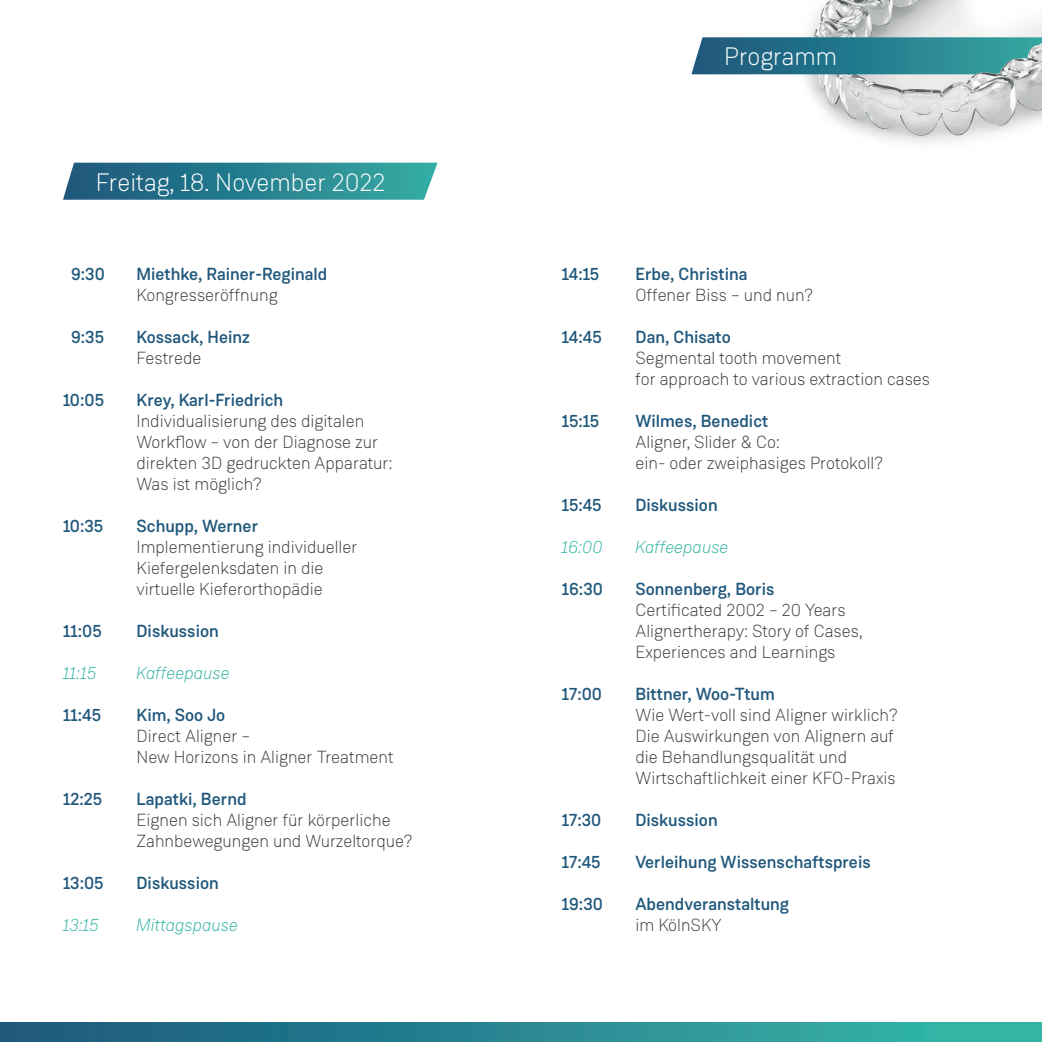
<style>
.page{position:relative;width:1042px;height:1042px;background:#fff}
.page>*{position:absolute;margin:0;border:0;box-sizing:border-box;transform-origin:0 0}
.t1{font:300 25.2px "Weissenhof Grotesk";color:#fff}
.t2{font:300 17.5px/21px "Weissenhof Grotesk";color:#3e3e3f}
.t3{font:500 17.5px "Weissenhof Grotesk";color:#20587c}
.t4{font:italic 300 17.5px "Weissenhof Grotesk";color:#34b4a5}
</style>
<div class="page">
<div style="left:0;top:1022px;width:1042px;height:20px;background:linear-gradient(to right,#1c577c,#37baa9)"></div>
<img style="left:787px;top:0;width:173px;height:138px">
<svg style="left:691px;top:37px;width:269px;height:37px;background:#2a778c"></svg>
<img style="left:960px;top:0;width:82px;height:138px">
<svg style="left:63px;top:163px;width:374px;height:37px;background:#2f8493"></svg>
<h1 class="t1" style="left:96px;top:167px;width:291px">Freitag, 18. November 2022</h1>
<p class="t3" style="left:71px;top:263px;width:35px">9:30</p>
<p class="t3" style="left:136px;top:263px;width:192px">Miethke, Rainer-Reginald</p>
<p class="t2" style="left:136px;top:284px;width:143px">Kongresseröffnung</p>
<p class="t3" style="left:71px;top:326px;width:35px">9:35</p>
<p class="t3" style="left:136px;top:326px;width:115px">Kossack, Heinz</p>
<p class="t2" style="left:136px;top:347px;width:66px">Festrede</p>
<p class="t3" style="left:63px;top:389px;width:43px">10:05</p>
<p class="t3" style="left:136px;top:389px;width:148px">Krey, Karl-Friedrich</p>
<p class="t2" style="left:136px;top:410px;width:257px">Individualisierung des digitalen<br>Workflow – von der Diagnose zur direkten 3D gedruckten Apparatur:<br>Was ist möglich?</p>
<p class="t3" style="left:63px;top:515px;width:42px">10:35</p>
<p class="t3" style="left:136px;top:515px;width:123px">Schupp, Werner</p>
<p class="t2" style="left:136px;top:536px;width:222px">Implementierung individueller<br>Kiefergelenksdaten in die virtuelle Kieferorthopädie</p>
<p class="t3" style="left:63px;top:620px;width:40px">11:05</p>
<p class="t3" style="left:136px;top:620px;width:84px">Diskussion</p>
<p class="t4" style="left:63px;top:663px;width:35px">11:15</p>
<p class="t4" style="left:136px;top:663px;width:95px">Kaffeepause</p>
<p class="t3" style="left:63px;top:704px;width:40px">11:45</p>
<p class="t3" style="left:136px;top:704px;width:90px">Kim, Soo Jo</p>
<p class="t2" style="left:136px;top:725px;width:259px">Direct Aligner –<br>New Horizons in Aligner Treatment</p>
<p class="t3" style="left:63px;top:788px;width:41px">12:25</p>
<p class="t3" style="left:136px;top:788px;width:112px">Lapatki, Bernd</p>
<p class="t2" style="left:136px;top:809px;width:277px">Eignen sich Aligner für körperliche<br>Zahnbewegungen und Wurzeltorque?</p>
<p class="t3" style="left:63px;top:872px;width:42px">13:05</p>
<p class="t3" style="left:136px;top:872px;width:84px">Diskussion</p>
<p class="t4" style="left:63px;top:915px;width:38px">13:15</p>
<p class="t4" style="left:136px;top:915px;width:103px">Mittagspause</p>
<h1 class="t1" style="left:724px;top:42px;width:115px">Programm</h1>
<p class="t3" style="left:562px;top:263px;width:39px">14:15</p>
<p class="t3" style="left:635px;top:263px;width:114px">Erbe, Christina</p>
<p class="t2" style="left:635px;top:284px;width:179px">Offener Biss – und nun?</p>
<p class="t3" style="left:562px;top:326px;width:41px">14:45</p>
<p class="t3" style="left:635px;top:326px;width:97px">Dan, Chisato</p>
<p class="t2" style="left:635px;top:347px;width:296px">Segmental tooth movement<br>for approach to various extraction cases</p>
<p class="t3" style="left:562px;top:410px;width:39px">15:15</p>
<p class="t3" style="left:635px;top:410px;width:135px">Wilmes, Benedict</p>
<p class="t2" style="left:635px;top:431px;width:249px">Aligner, Slider &amp; Co:<br>ein- oder zweiphasiges Protokoll?</p>
<p class="t3" style="left:562px;top:494px;width:41px">15:45</p>
<p class="t3" style="left:635px;top:494px;width:84px">Diskussion</p>
<p class="t4" style="left:562px;top:537px;width:43px">16:00</p>
<p class="t4" style="left:635px;top:537px;width:95px">Kaffeepause</p>
<p class="t3" style="left:562px;top:578px;width:42px">16:30</p>
<p class="t3" style="left:635px;top:578px;width:141px">Sonnenberg, Boris</p>
<p class="t2" style="left:635px;top:599px;width:229px">Certificated 2002 – 20 Years<br>Alignertherapy: Story of Cases,<br>Experiences and Learnings</p>
<p class="t3" style="left:562px;top:683px;width:42px">17:00</p>
<p class="t3" style="left:635px;top:683px;width:141px">Bittner, Woo-Ttum</p>
<p class="t2" style="left:635px;top:704px;width:264px">Wie Wert-voll sind Aligner wirklich?<br>Die Auswirkungen von Alignern auf die Behandlungsqualität und Wirtschaftlichkeit einer KFO-Praxis</p>
<p class="t3" style="left:562px;top:809px;width:41px">17:30</p>
<p class="t3" style="left:635px;top:809px;width:84px">Diskussion</p>
<p class="t3" style="left:562px;top:851px;width:40px">17:45</p>
<p class="t3" style="left:635px;top:851px;width:237px">Verleihung Wissenschaftspreis</p>
<p class="t3" style="left:562px;top:893px;width:42px">19:30</p>
<p class="t3" style="left:635px;top:893px;width:155px">Abendveranstaltung</p>
<p class="t2" style="left:635px;top:914px;width:88px">im KölnSKY</p>
</div>
